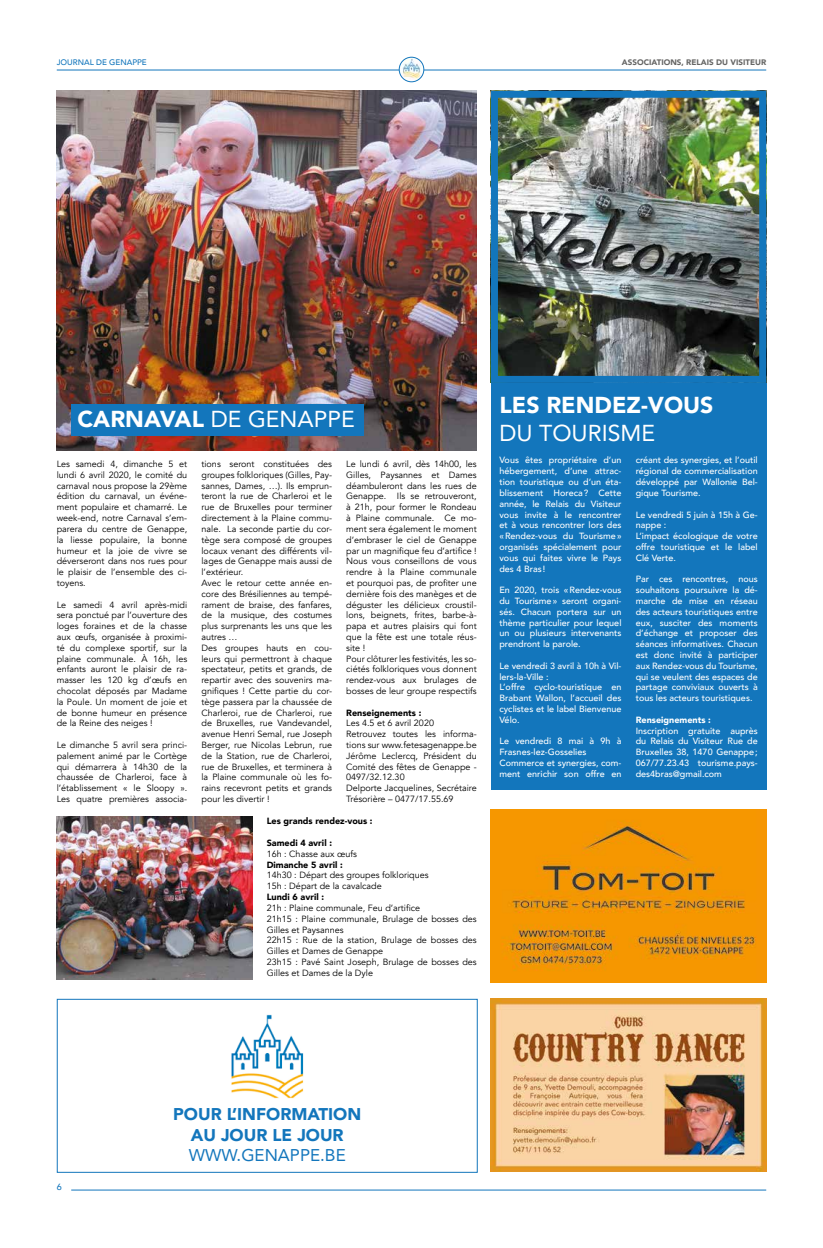
<style>
.page{position:relative;width:823px;height:1248px;background:#fff}
.page>*{position:absolute;margin:0;border:0;box-sizing:border-box;transform-origin:0 0}
.t1{font:23px "Avenir";color:#fff}
.t2{font:900 23px "Avenir";color:#fff}
.t3{font:900 17px/20.4px "Avenir";color:#1376bc;text-align:center}
.t4{font:17px "Avenir";color:#1376bc}
.t5{font:9px/10.8px "Avenir";color:#000}
.t6{font:500 9px/10.8px "Avenir";color:#fff;text-align:justify}
.t7{font:900 9px "Avenir";color:#000}
.t8{font:900 9px "Avenir";color:#fff}
.t9{font:500 9px "Avenir";color:#1376bc}
.t10{font:900 8px "Avenir";color:#656564}
.t11{font:500 8px "Avenir";color:#1376bc}
.s1{font-weight:900}
</style>
<div class="page">
<hr style="left:71px;top:1189px;width:694px;height:1px;background:#1376bc">
<hr style="left:57px;top:69px;width:708px;height:1px;background:#1376bc">
<img style="left:399px;top:57px;width:24px;height:25px;border-radius:12px">
<div style="left:398px;top:57px;width:26px;height:25px;border:1px solid #1376bc;border-radius:50%"></div>
<img style="left:490px;top:998px;width:275px;height:173px">
<img style="left:490px;top:809px;width:275px;height:172px">
<img style="left:57px;top:91px;width:419px;height:360px">
<img style="left:57px;top:816px;width:195px;height:163px">
<div style="left:490px;top:91px;width:275px;height:698px;background:#1376bc"></div>
<div style="left:71px;top:404px;width:292px;height:31px;background:#1376bc"></div>
<div style="left:57px;top:998px;width:420px;height:174px;border:1px solid #1376bc"></div>
<img style="left:231px;top:1014px;width:73px;height:85px">
<img style="left:498px;top:99px;width:259px;height:276px">
<div style="left:490px;top:91px;width:275px;height:292px;border:7px solid #1376bc"></div>
<p class="t11" style="left:57px;top:55px;width:91px">JOURNAL DE GENAPPE</p>
<p class="t10" style="left:621px;top:55px;width:146px">ASSOCIATIONS, RELAIS DU VISITEUR</p>
<h1 class="t1" style="left:77px;top:401px;width:278px"><span class="s1">CARNAVAL</span> DE GENAPPE</h1>
<p class="t5" style="left:57px;top:458px;width:132px;text-align:justify">Les samedi 4, dimanche 5 et lundi 6 avril 2020, le comité du carnaval nous propose la 29ème édition du carnaval, un événe&shy;ment populaire et chamarré. Le week-end, notre Carnaval s’em&shy;parera du centre de Genappe, la liesse populaire, la bonne humeur et la joie de vivre se déverseront dans nos rues pour le plaisir de l’ensemble des ci&shy;toyens.</p>
<p class="t5" style="left:57px;top:599px;width:132px;text-align:justify">Le samedi 4 avril après-midi sera ponctué par l’ouverture des loges foraines et de la chasse aux œufs, organisée à proximi&shy;té du complexe sportif, sur la plaine communale. À 16h, les enfants auront le plaisir de ra&shy;masser les 120 kg d’œufs en chocolat déposés par Madame la Poule. Un moment de joie et de bonne humeur en présence de la Reine des neiges !</p>
<p class="t5" style="left:57px;top:739px;width:132px;text-align:justify">Le dimanche 5 avril sera princi&shy;palement animé par le Cortège qui démarrera à 14h30 de la chaussée de Charleroi, face à l’établissement « le Sloopy ».<br>Les quatre premières associa-</p>
<p class="t5" style="left:201px;top:458px;width:132px">tions seront constituées des groupes folkloriques (Gilles, Pay&shy;sannes, Dames, …). Ils emprun&shy;teront la rue de Charleroi et le rue de Bruxelles pour terminer directement à la Plaine commu&shy;nale. La seconde partie du cor&shy;tège sera composé de groupes locaux venant des différents vil&shy;lages de Genappe mais aussi de l’extérieur.<br>Avec le retour cette année en&shy;core des Brésiliennes au tempé&shy;rament de braise, des fanfares, de la musique, des costumes plus surprenants les uns que les autres …<br>Des groupes hauts en cou&shy;leurs qui permettront à chaque spectateur, petits et grands, de repartir avec des souvenirs ma&shy;gnifiques ! Cette partie du cor&shy;tège passera par la chaussée de<br>Charleroi, rue de Charleroi, rue de Bruxelles, rue Vandevandel, avenue Henri Semal, rue Joseph<br>Berger, rue Nicolas Lebrun, rue de la Station, rue de Charleroi, rue de Bruxelles, et terminera à la Plaine communale où les fo&shy;rains recevront petits et grands pour les divertir !</p>
<p class="t5" style="left:346px;top:458px;width:132px">Le lundi 6 avril, dès 14h00, les<br>Gilles, Paysannes et Dames déambuleront dans les rues de<br>Genappe. Ils se retrouveront, à 21h, pour former le Rondeau à Plaine communale. Ce mo&shy;ment sera également le moment d’embraser le ciel de Genappe par un magnifique feu d’artifice !<br>Nous vous conseillons de vous rendre à la Plaine communale et pourquoi pas, de profiter une dernière fois des manèges et de déguster les délicieux croustil&shy;lons, beignets, frites, barbe-à&shy;papa et autres plaisirs qui font que la fête est une totale réus&shy;site !<br>Pour clôturer les festivités, les so&shy;ciétés folkloriques vous donnent rendez-vous aux brulages de bosses de leur groupe respectifs</p>
<p class="t7" style="left:346px;top:704px;width:77px">Renseignements :</p>
<p class="t5" style="left:346px;top:718px;width:132px">Les 4.5 et 6 avril 2020<br>Retrouvez toutes les informa&shy;tions sur www.fetesagenappe.be<br>Jérôme Leclercq, Président du<br>Comité des fêtes de Genappe -<br>0497/32.12.30<br>Delporte Jacquelines, Secrétaire<br>Trésorière – 0477/17.55.69</p>
<p class="t7" style="left:266px;top:813px;width:107px">Les grands rendez-vous :</p>
<p class="t7" style="left:266px;top:835px;width:67px">Samedi 4 avril :</p>
<p class="t5" style="left:266px;top:848px;width:92px">16h : Chasse aux œufs</p>
<p class="t7" style="left:266px;top:856px;width:77px">Dimanche 5 avril :</p>
<p class="t5" style="left:266px;top:870px;width:163px">14h30 : Départ des groupes folkloriques<br>15h : Départ de la cavalcade</p>
<p class="t7" style="left:266px;top:889px;width:59px">Lundi 6 avril :</p>
<p class="t5" style="left:266px;top:902px;width:211px">21h : Plaine communale, Feu d’artifice<br>21h15 : Plaine communale, Brulage de bosses des Gilles et Paysannes<br>22h15 : Rue de la station, Brulage de bosses des Gilles et Dames de Genappe<br>23h15 : Pavé Saint Joseph, Brulage de bosses des Gilles et Dames de la Dyle</p>
<h1 class="t2" style="left:499px;top:385px;width:215px">LES RENDEZ-VOUS</h1>
<h1 class="t1" style="left:499px;top:414px;width:157px">DU TOURISME</h1>
<p class="t6" style="left:499px;top:454px;width:123px">Vous êtes propriétaire d’un hébergement, d’une attrac&shy;tion touristique ou d’un éta&shy;blissement Horeca? Cette année, le Relais du Visiteur vous invite à le rencontrer et à vous rencontrer lors des «Rendez-vous du Tourisme» organisés spécialement pour vous qui faites vivre le Pays des 4 Bras !</p>
<p class="t6" style="left:499px;top:584px;width:123px">En 2020, trois «Rendez-vous du Tourisme» seront organi&shy;sés. Chacun portera sur un thème particulier pour lequel un ou plusieurs intervenants prendront la parole.</p>
<p class="t6" style="left:499px;top:659px;width:123px;text-align:left">Le vendredi 3 avril à 10h à Vil&shy;lers-la-Ville :<br>L’offre cyclo-touristique en<br>Brabant Wallon, l’accueil des cyclistes et le label Bienvenue<br>Vélo.</p>
<p class="t6" style="left:499px;top:735px;width:123px;text-align:left">Le vendredi 8 mai à 9h à<br>Frasnes-lez-Gosselies<br>Commerce et synergies, com&shy;ment enrichir son offre en</p>
<p class="t6" style="left:635px;top:454px;width:123px">créant des synergies, et l’outil régional de commercialisation développé par Wallonie Bel&shy;gique Tourisme.</p>
<p class="t6" style="left:635px;top:508px;width:123px;text-align:left">Le vendredi 5 juin à 15h à Ge&shy;nappe :<br>L’impact écologique de votre offre touristique et le label<br>Clé Verte.</p>
<p class="t6" style="left:635px;top:573px;width:123px">Par ces rencontres, nous souhaitons poursuivre la dé&shy;marche de mise en réseau des acteurs touristiques entre eux, susciter des moments d’échange et proposer des séances informatives. Chacun est donc invité à participer aux Rendez-vous du Tourisme, qui se veulent des espaces de partage conviviaux ouverts à tous les acteurs touristiques.</p>
<p class="t8" style="left:635px;top:712px;width:77px">Renseignements :</p>
<p class="t6" style="left:635px;top:724px;width:123px">Inscription gratuite auprès du Relais du Visiteur Rue de Bruxelles 38, 1470 Genappe; 067/77.23.43 tourisme.pays&shy;des4bras@gmail.com</p>
<p class="t9" style="left:57px;top:1179px;width:7px">6</p>
<h2 class="t3" style="left:173px;top:1103px;width:189px">POUR L’INFORMATION<br>AU JOUR LE JOUR</h2>
<h2 class="t4" style="left:189px;top:1141px;width:158px">WWW.GENAPPE.BE</h2>
</div>
